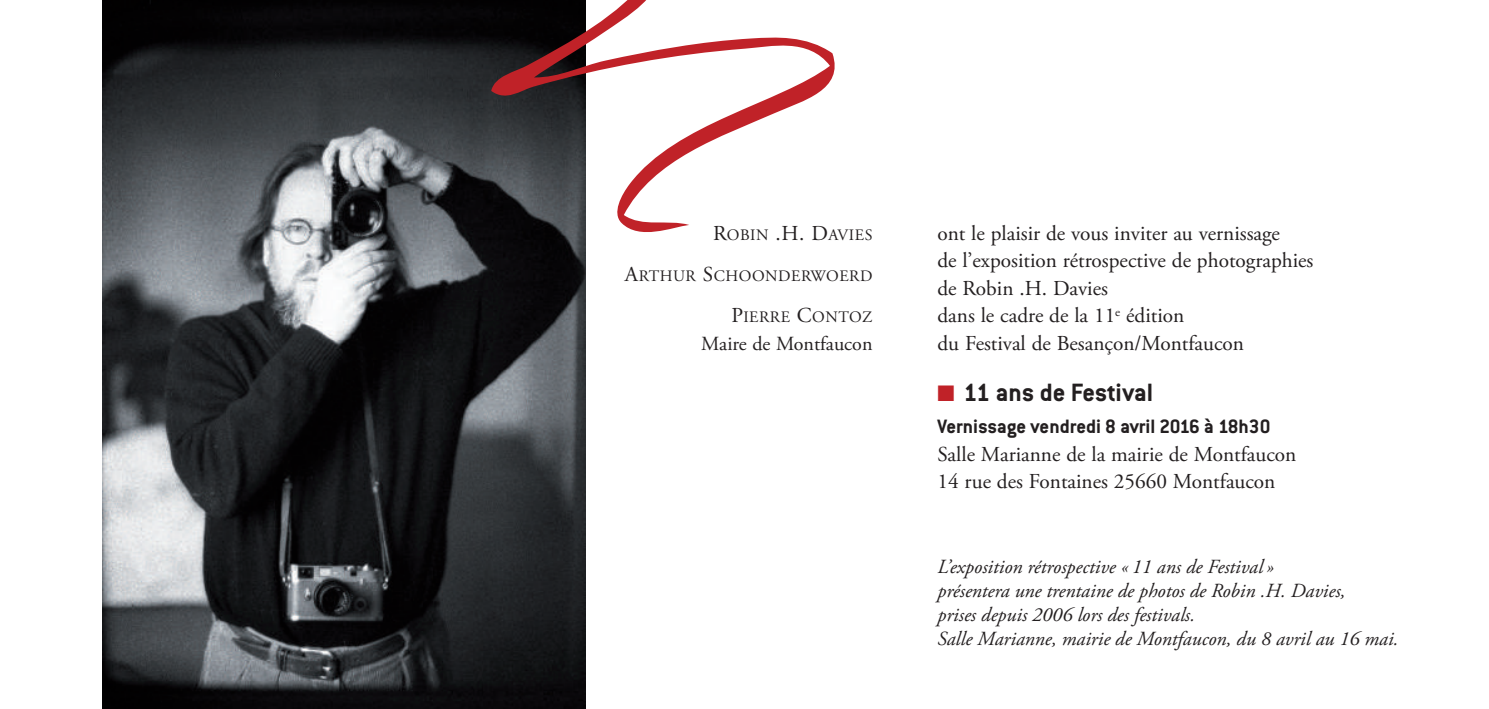
<style>
.page{position:relative;width:1489px;height:709px;background:#fff}
.page>*{position:absolute;margin:0;border:0;box-sizing:border-box;transform-origin:0 0}
.t1{font:700 27.5px "Conduit ITC";letter-spacing:-.01em;color:#231f20}
.t2{font:21.25px/27.5px "Adobe Garamond Pro";color:#231f20}
.t3{font:700 21.25px "Conduit ITC";color:#231f20}
.t4{font:italic 20px/24px "Adobe Garamond Pro";color:#231f20}
.t5{font:20px "Adobe Garamond Pro";color:#231f20}
.t6{font:16px "Adobe Garamond Pro";letter-spacing:.035em;color:#231f20}
.s1{font-size:21.25px}
.s2{color:#c02228}
</style>
<div class="page">
<img style="left:102px;top:0;width:483px;height:709px">
<svg style="left:421px;top:0;width:414px;height:232px"></svg>
<svg style="left:421px;top:172px;width:186px;height:142px;background:#424346"></svg>
<p class="t6" style="left:713px;top:228px;width:161px"><span class="s1">R</span>OBIN <span class="s1">.H. D</span>AVIES</p>
<p class="t6" style="left:625px;top:269px;width:249px"><span class="s1">A</span>RTHUR <span class="s1">S</span>CHOONDERWOERD</p>
<p class="t6" style="left:731px;top:311px;width:143px"><span class="s1">P</span>IERRE <span class="s1">C</span>ONTOZ</p>
<p class="t5" style="left:701px;top:335px;width:173px">Maire de Montfaucon</p>
<p class="t2" style="left:937px;top:221px;width:377px">ont le plaisir de vous inviter au vernissage<br>de l’exposition rétrospective de photographies de Robin .H. Davies<br>dans le cadre de la 11<sup>e</sup> édition<br>du Festival de Besançon/Montfaucon</p>
<p class="t1" style="left:937px;top:384px;width:217px"><span class="s2">■</span> 11 ans de Festival</p>
<p class="t3" style="left:937px;top:420px;width:334px">Vernissage vendredi 8 avril 2016 à 18h30</p>
<p class="t2" style="left:937px;top:442px;width:360px">Salle Marianne de la mairie de Montfaucon<br>14 rue des Fontaines 25660 Montfaucon</p>
<p class="t4" style="left:937px;top:556px;width:462px">L’exposition rétrospective « 11 ans de Festival »<br>présentera une trentaine de photos de Robin .H. Davies,<br>prises depuis 2006 lors des festivals.<br>Salle Marianne, mairie de Montfaucon, du 8 avril au 16 mai.</p>
</div>
